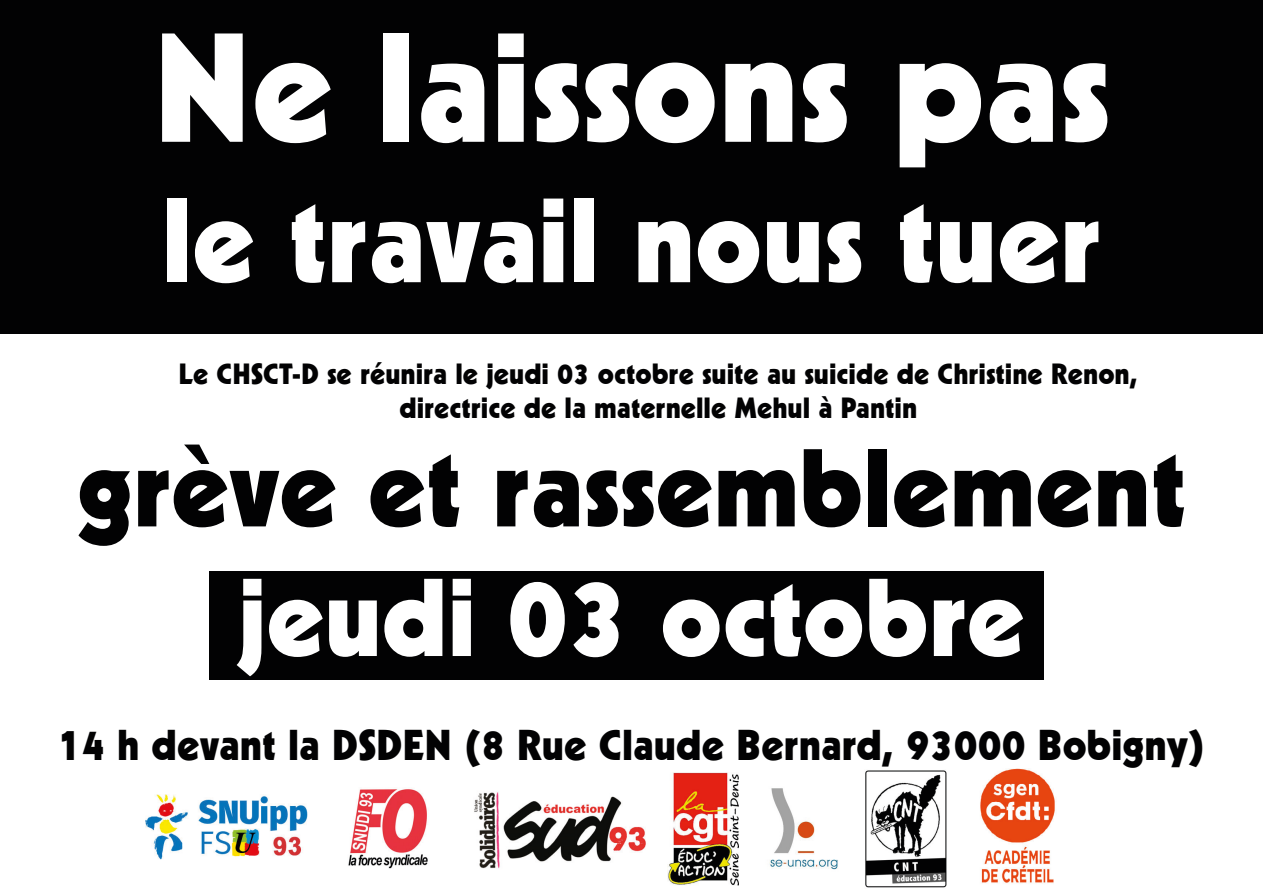
<style>
.page{position:relative;width:1263px;height:893px;background:#fff}
.page>*{position:absolute;margin:0;border:0;box-sizing:border-box;transform-origin:0 0}
.t1{font:151.5px "Geometric 231 BT Heavy C";color:#fff}
.t2{font:117px "Geometric 231 BT Heavy C";color:#fff}
.t3{font:108px "Geometric 231 BT Heavy C";color:#020203}
.t4{font:108px "Geometric 231 BT Heavy C";color:#fff}
.t5{font:42px "Geometric 231 BT Heavy C";color:#020203}
.t6{font:28.5px/34.2px "Geometric 231 BT Heavy C";color:#020203;text-align:center}
</style>
<div class="page">
<div style="left:209px;top:571px;width:834px;height:108px;background:#020203"></div>
<div style="left:0;top:0;width:1263px;height:333px;background:#020203"></div>
<img style="left:145px;top:794px;width:163px;height:66px">
<img style="left:348px;top:789px;width:80px;height:80px">
<img style="left:474px;top:792px;width:172px;height:77px">
<img style="left:667px;top:772px;width:71px;height:114px">
<img style="left:865px;top:770px;width:81px;height:118px">
<img style="left:980px;top:768px;width:75px;height:116px">
<img style="left:769px;top:788px;width:69px;height:82px">
<p class="t1" style="left:153px;top:-5px;width:958px">Ne laissons pas</p>
<p class="t2" style="left:161px;top:169px;width:941px">le travail nous tuer</p>
<p class="t6" style="left:179px;top:357px;width:961px">Le CHSCT-D se réunira le jeudi 03 octobre suite au suicide de Christine Renon, directrice de la maternelle Mehul à Pantin</p>
<p class="t3" style="left:77px;top:422px;width:1111px">grève et rassemblement</p>
<p class="t4" style="left:238px;top:551px;width:788px">jeudi 03 octobre</p>
<p class="t5" style="left:58px;top:720px;width:1149px">14 h devant la DSDEN (8 Rue Claude Bernard, 93000 Bobigny)</p>
</div>
